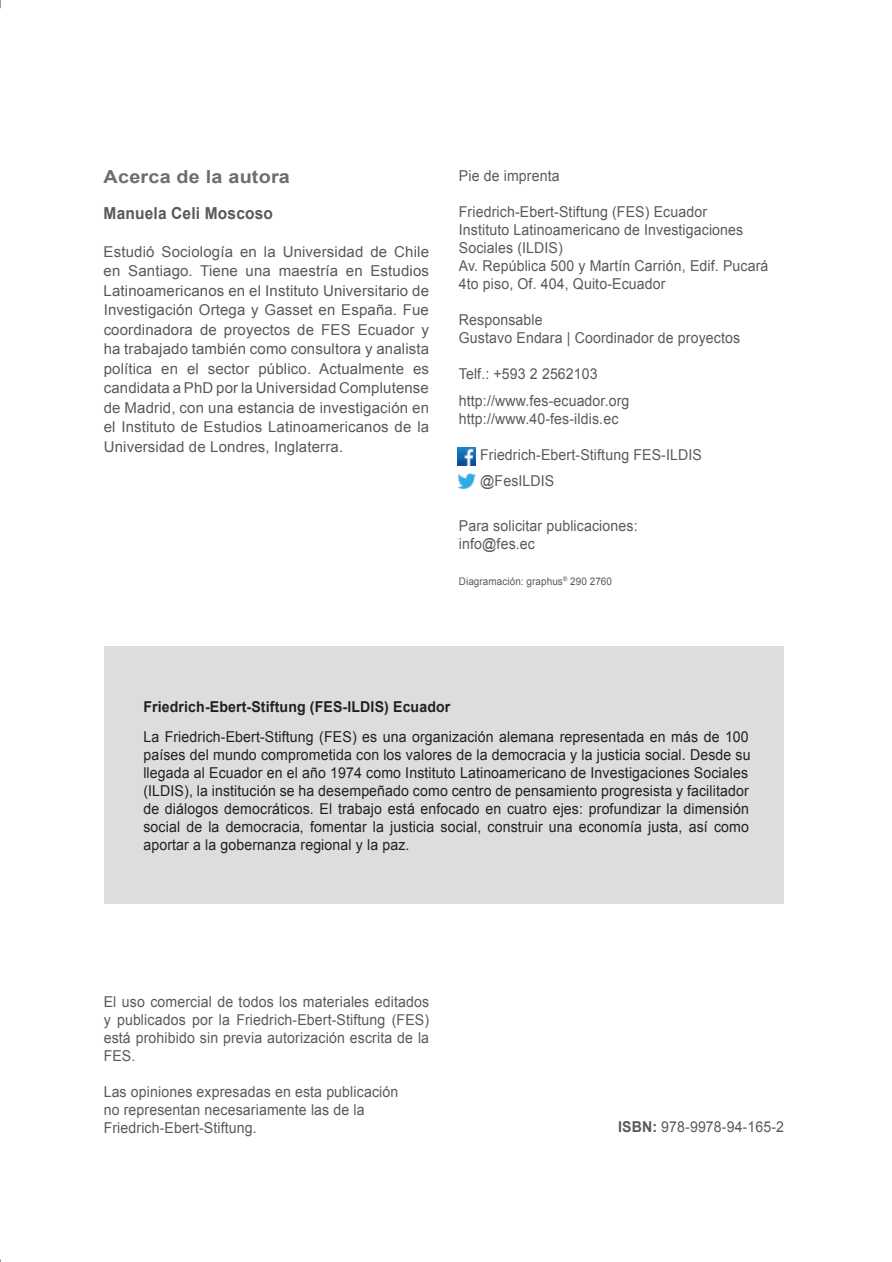
<style>
.page{position:relative;width:892px;height:1262px;background:#fff}
.page>*{position:absolute;margin:0;border:0;box-sizing:border-box;transform-origin:0 0}
.t1{font:700 18px "Arial";letter-spacing:.01em;color:#6d6e71;scale:1.1 1}
.t2{font:700 16.5px "Arial";letter-spacing:.01em;color:#58595b;scale:.94 1}
.t3{font:15px/18px "Arial";letter-spacing:.01em;color:#58595b;scale:.94 1}
.t4{font:15px/18px "Arial";letter-spacing:.01em;color:#231f20;scale:.94 1}
.t5{font:15px/19.5px "Arial";letter-spacing:.01em;color:#58595b;text-align:justify}
.t6{font:700 15px "Arial";letter-spacing:.01em;color:#231f20;scale:.94 1}
.t7{font:10.5px "Arial";letter-spacing:.01em;color:#58595b;scale:.94 1}
.s1{font-weight:700}
</style>
<div class="page">
<div style="left:104px;top:645px;width:679px;height:258px;background:#dcddde"></div>
<img style="left:457px;top:447px;width:18px;height:18px">
<img style="left:457px;top:473px;width:18px;height:16px">
<p class="t1" style="left:104px;top:167px;width:171px">Acerca de la autora</p>
<p class="t2" style="left:104px;top:204px;width:182px">Manuela Celi Moscoso</p>
<p class="t5" style="left:104px;top:242px;width:327px">Estudió Sociología en la Universidad de Chile en Santiago. Tiene una maestría en Estudios Latinoamericanos en el Instituto Universitario de Investigación Ortega y Gasset en España. Fue coordinadora de proyectos de FES Ecuador y ha trabajado también como consultora y analista política en el sector público. Actualmente es candidata a PhD por la Universidad Complutense de Madrid, con una estancia de investigación en el Instituto de Estudios Latinoamericanos de la Universidad de Londres, Inglaterra.</p>
<p class="t3" style="left:459px;top:167px;width:109px">Pie de imprenta</p>
<p class="t3" style="left:459px;top:203px;width:331px">Friedrich-Ebert-Stiftung (FES) Ecuador<br>Instituto Latinoamericano de Investigaciones Sociales (ILDIS)<br>Av. República 500 y Martín Carrión, Edif. Pucará 4to piso, Of. 404, Quito-Ecuador</p>
<p class="t3" style="left:459px;top:311px;width:301px">Responsable<br>Gustavo Endara | Coordinador de proyectos</p>
<p class="t3" style="left:459px;top:361px;width:183px;line-height:26.5px">Telf.: +593 2 2562103 http://www.fes-ecuador.org</p>
<p class="t3" style="left:459px;top:409px;width:171px">http://www.40-fes-ildis.ec</p>
<p class="t3" style="left:480px;top:441px;width:237px;line-height:26.5px">Friedrich-Ebert-Stiftung FES-ILDIS @FesILDIS</p>
<p class="t3" style="left:459px;top:516px;width:192px">Para solicitar publicaciones: info@fes.ec</p>
<p class="t7" style="left:459px;top:575px;width:164px">Diagramación: graphus<sup>®</sup> 290 2760</p>
<p class="t6" style="left:143px;top:698px;width:328px">Friedrich-Ebert-Stiftung (FES-ILDIS) Ecuador</p>
<p class="t4" style="left:143px;top:727px;width:647px">La Friedrich-Ebert-Stiftung (FES) es una organización alemana representada en más de 100 países del mundo comprometida con los valores de la democracia y la justicia social. Desde su llegada al Ecuador en el año 1974 como Instituto Latinoamericano de Investigaciones Sociales (ILDIS), la institución se ha desempeñado como centro de pensamiento progresista y facilitador de diálogos democráticos. El trabajo está enfocado en cuatro ejes: profundizar la dimensión social de la democracia, fomentar la justicia social, construir una economía justa, así como aportar a la gobernanza regional y la paz.</p>
<p class="t3" style="left:104px;top:993px;width:348px;text-align:justify">El uso comercial de todos los materiales editados y publicados por la Friedrich-Ebert-Stiftung (FES) está prohibido sin previa autorización escrita de la FES.</p>
<p class="t3" style="left:104px;top:1083px;width:315px">Las opiniones expresadas en esta publicación no representan necesariamente las de la<br>Friedrich-Ebert-Stiftung.</p>
<p class="t3" style="left:618px;top:1118px;width:178px"><span class="s1">ISBN:</span> 978-9978-94-165-2</p>
</div>
